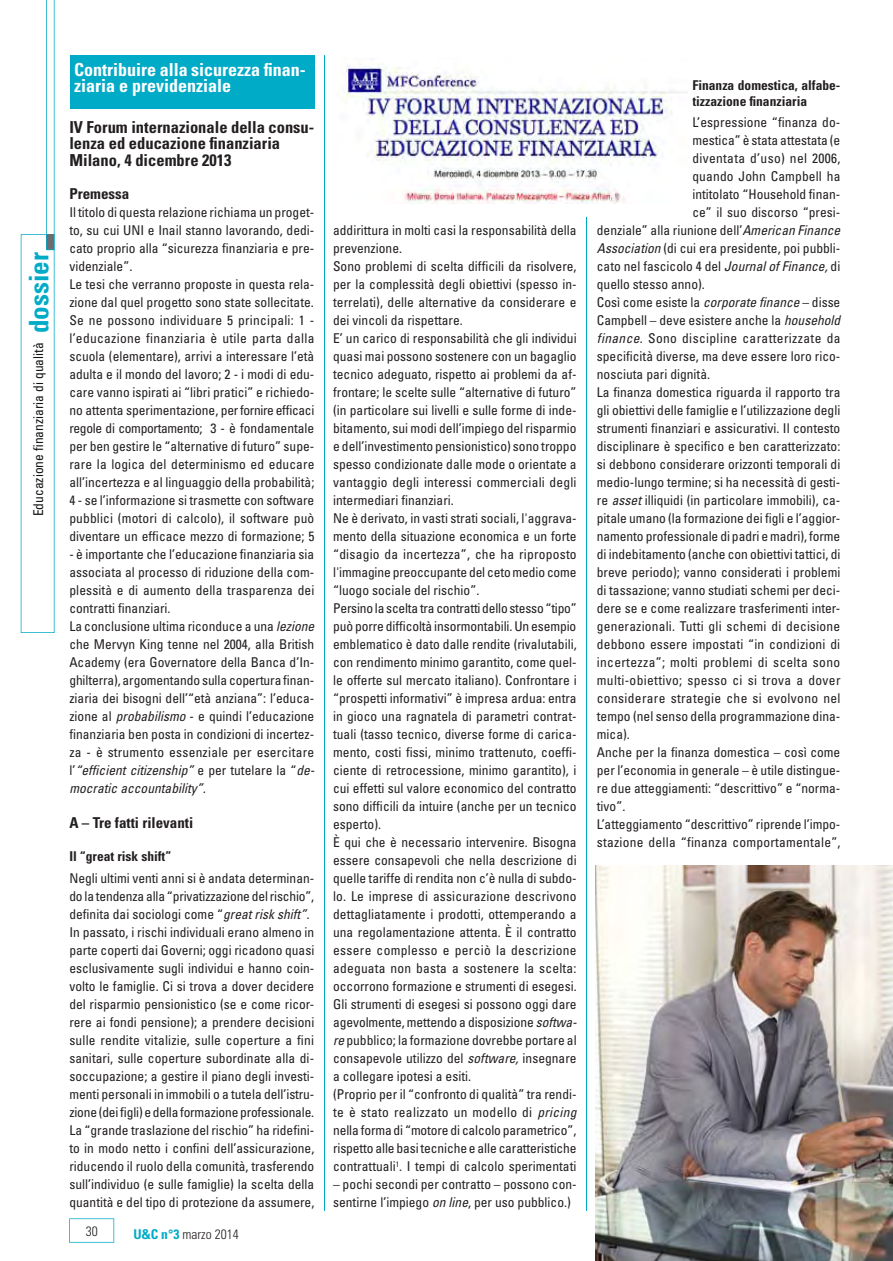
<style>
.page{position:relative;width:893px;height:1261px;background:#fff}
.page>*{position:absolute;margin:0;border:0;box-sizing:border-box;transform-origin:0 0}
.t1{font:700 condensed 27px "Univers";color:#00abc7}
.t2{font:700 condensed 18px/16.5px "Univers";color:#fff}
.t3{font:700 condensed 16.5px/16.5px "Univers";color:#231f20}
.t4{font:700 condensed 15px "Univers";color:#231f20}
.t5{font:condensed 13.5px/18px "Univers";color:#231f20}
.t6{font:condensed 13.5px "Univers";letter-spacing:.025em;color:#231f20}
.t7{font:700 condensed 13.5px/16.5px "Univers";color:#231f20}
.t8{font:condensed 13.5px "Univers";letter-spacing:.02em;color:#231f20}
.t9{font:condensed 13.5px "Univers";color:#141413}
.t10{font:300 condensed 13.5px "Univers";color:#231f20}
.s1{font-style:italic}
.s2{font-weight:700;color:#00abc7}
</style>
<div class="page">
<svg style="left:21px;top:0;width:34px;height:633px"></svg>
<svg style="left:69px;top:1218px;width:45px;height:25px"></svg>
<div style="left:70px;top:55px;width:244px;height:54px;background:#00abc7"></div>
<img style="left:595px;top:865px;width:298px;height:396px">
<img style="left:342px;top:63px;width:346px;height:141px">
<hr style="left:586px;top:217px;width:1px;height:993px;background:#00abc7">
<hr style="left:324px;top:55px;width:1px;height:1155px;background:#00abc7">
<h1 class="t1" style="left:22px;top:333px;width:82px;rotate:-90deg">dossier</h1>
<p class="t9" style="left:30px;top:516px;width:175px;rotate:-90deg">Educazione finanziaria di qualità</p>
<h2 class="t2" style="left:74px;top:61px;width:233px">Contribuire alla sicurezza finan&shy;ziaria e previdenziale</h2>
<p class="t3" style="left:69px;top:119px;width:246px">IV Forum internazionale della consu&shy;lenza ed educazione finanziaria<br>Milano, 4 dicembre 2013</p>
<p class="t4" style="left:69px;top:184px;width:61px">Premessa</p>
<p class="t5" style="left:69px;top:203px;width:247px">Il titolo di questa relazione richiama un proget&shy;to, su cui UNI e Inail stanno lavorando, dedi&shy;cato proprio alla “sicurezza finanziaria e pre&shy;videnziale”.<br>Le tesi che verranno proposte in questa rela&shy;zione dal quel progetto sono state sollecitate.<br>Se ne possono individuare 5 principali: 1 - l’educazione finanziaria è utile parta dalla scuola (elementare), arrivi a interessare l’età adulta e il mondo del lavoro; 2 - i modi di edu&shy;care vanno ispirati ai “libri pratici” e richiedo&shy;no attenta sperimentazione, per fornire efficaci regole di comportamento; 3 - è fondamentale per ben gestire le “alternative di futuro” supe&shy;rare la logica del determinismo ed educare all’incertezza e al linguaggio della probabilità; 4 - se l’informazione si trasmette con software pubblici (motori di calcolo), il software può diventare un efficace mezzo di formazione; 5</p>
<p class="t5" style="left:69px;top:545px;width:247px">- è importante che l’educazione finanziaria sia associata al processo di riduzione della com&shy;plessità e di aumento della trasparenza dei contratti finanziari.<br>La conclusione ultima riconduce a una <span class="s1">lezione </span>che Mervyn King tenne nel 2004, alla British Academy (era Governatore della Banca d’In&shy;ghilterra), argomentando sulla copertura finan&shy;ziaria dei bisogni dell’“età anziana”: l’educa&shy;zione al <span class="s1">probabilismo</span> - e quindi l’educazione finanziaria ben posta in condizioni di incertez&shy;za - è strumento essenziale per esercitare l’<span class="s1">“efficient citizenship”</span> e per tutelare la “<span class="s1">de&shy;mocratic accountability”.</span></p>
<p class="t4" style="left:69px;top:813px;width:125px">A – Tre fatti rilevanti</p>
<p class="t7" style="left:69px;top:848px;width:103px">Il “great risk shift”</p>
<p class="t5" style="left:69px;top:869px;width:246px">Negli ultimi venti anni si è andata determinan&shy;do la tendenza alla “privatizzazione del rischio”, definita dai sociologi come “<span class="s1">great risk shift”.<br></span>In passato, i rischi individuali erano almeno in parte coperti dai Governi; oggi ricadono quasi esclusivamente sugli individui e hanno coin&shy;volto le famiglie. Ci si trova a dover decidere del risparmio pensionistico (se e come ricor&shy;rere ai fondi pensione); a prendere decisioni sulle rendite vitalizie, sulle coperture a fini sanitari, sulle coperture subordinate alla di&shy;soccupazione; a gestire il piano degli investi&shy;menti personali in immobili o a tutela dell’istru&shy;zione (dei figli) e della formazione professionale.<br>La “grande traslazione del rischio” ha ridefini&shy;to in modo netto i confini dell’assicurazione, riducendo il ruolo della comunità, trasferendo sull’individuo (e sulle famiglie) la scelta della quantità e del tipo di protezione da assumere,</p>
<p class="t10" style="left:86px;top:1223px;width:13px">30</p>
<p class="t10" style="left:134px;top:1226px;width:107px"><span class="s2">U&amp;C n°3</span> marzo 2014</p>
<p class="t5" style="left:333px;top:221px;width:245px">addirittura in molti casi la responsabilità della prevenzione.<br>Sono problemi di scelta difficili da risolvere, per la complessità degli obiettivi (spesso in&shy;terrelati), delle alternative da considerare e dei vincoli da rispettare.<br>E’ un carico di responsabilità che gli individui quasi mai possono sostenere con un bagaglio tecnico adeguato, rispetto ai problemi da af&shy;frontare; le scelte sulle “alternative di futuro” (in particolare sui livelli e sulle forme di inde&shy;bitamento, sui modi dell’impiego del risparmio e dell’investimento pensionistico) sono troppo spesso condizionate dalle mode o orientate a vantaggio degli interessi commerciali degli intermediari finanziari.<br>Ne è derivato, in vasti strati sociali, l'aggrava&shy;mento della situazione economica e un forte “disagio da incertezza”, che ha riproposto l'immagine preoccupante del ceto medio come “luogo sociale del rischio”.<br>Persino la scelta tra contratti dello stesso “tipo” può porre difficoltà insormontabili. Un esempio emblematico è dato dalle rendite (rivalutabili, con rendimento minimo garantito, come quel&shy;le offerte sul mercato italiano). Confrontare i “prospetti informativi” è impresa ardua: entra in gioco una ragnatela di parametri contrat&shy;tuali (tasso tecnico, diverse forme di carica&shy;mento, costi fissi, minimo trattenuto, coeffi&shy;ciente di retrocessione, minimo garantito), i cui effetti sul valore economico del contratto sono difficili da intuire (anche per un tecnico esperto).<br>È qui che è necessario intervenire. Bisogna essere consapevoli che nella descrizione di quelle tariffe di rendita non c’è nulla di subdo&shy;lo. Le imprese di assicurazione descrivono dettagliatamente i prodotti, ottemperando a una regolamentazione attenta. È il contratto essere complesso e perciò la descrizione adeguata non basta a sostenere la scelta: occorrono formazione e strumenti di esegesi.<br>Gli strumenti di esegesi si possono oggi dare agevolmente, mettendo a disposizione <span class="s1">softwa&shy;re</span> pubblico; la formazione dovrebbe portare al consapevole utilizzo del <span class="s1">software,</span> insegnare a collegare ipotesi a esiti.<br>(Proprio per il “confronto di qualità” tra rendi&shy;te è stato realizzato un modello di <span class="s1">pricing </span>nella forma di “motore di calcolo parametrico”, rispetto alle basi tecniche e alle caratteristiche contrattuali<sup>1</sup>. I tempi di calcolo sperimentati</p>
<p class="t5" style="left:333px;top:1175px;width:245px">– pochi secondi per contratto – possono con&shy;sentirne l’impiego <span class="s1">on line</span>, per uso pubblico.)</p>
<p class="t7" style="left:692px;top:77px;width:149px">Finanza domestica, alfabe&shy;tizzazione finanziaria</p>
<p class="t5" style="left:692px;top:113px;width:149px">L’espressione “finanza do-</p>
<p class="t5" style="left:692px;top:131px;width:149px">mestica” è stata attestata (e</p>
<p class="t6" style="left:692px;top:150px;width:149px">diventata d’uso) nel 2006,</p>
<p class="t5" style="left:692px;top:167px;width:150px">quando John Campbell ha</p>
<p class="t5" style="left:692px;top:185px;width:149px">intitolato “Household finan-</p>
<p class="t5" style="left:692px;top:203px;width:149px">ce” il suo discorso “presi-</p>
<p class="t5" style="left:597px;top:221px;width:245px">denziale” alla riunione dell’<span class="s1">American Finance</span></p>
<p class="t5" style="left:597px;top:239px;width:245px"><span class="s1">Association</span> (di cui era presidente, poi pubbli-</p>
<p class="t5" style="left:597px;top:257px;width:245px">cato nel fascicolo 4 del <span class="s1">Journal of Finance,</span> di</p>
<p class="t5" style="left:597px;top:275px;width:109px">quello stesso anno).</p>
<p class="t5" style="left:597px;top:293px;width:245px">Così come esiste la <span class="s1">corporate finance</span> – disse</p>
<p class="t5" style="left:597px;top:311px;width:245px">Campbell – deve esistere anche la <span class="s1">household</span></p>
<p class="t6" style="left:597px;top:330px;width:245px"><span class="s1">finance</span>. Sono discipline caratterizzate da</p>
<p class="t5" style="left:597px;top:347px;width:245px">specificità diverse, ma deve essere loro rico-</p>
<p class="t5" style="left:597px;top:365px;width:115px">nosciuta pari dignità.</p>
<p class="t5" style="left:597px;top:383px;width:245px">La finanza domestica riguarda il rapporto tra</p>
<p class="t5" style="left:597px;top:401px;width:245px">gli obiettivi delle famiglie e l’utilizzazione degli</p>
<p class="t5" style="left:597px;top:419px;width:245px">strumenti finanziari e assicurativi. Il contesto</p>
<p class="t5" style="left:597px;top:437px;width:245px">disciplinare è specifico e ben caratterizzato:</p>
<p class="t5" style="left:597px;top:455px;width:245px">si debbono considerare orizzonti temporali di</p>
<p class="t5" style="left:597px;top:473px;width:245px">medio-lungo termine; si ha necessità di gesti-</p>
<p class="t5" style="left:597px;top:491px;width:245px">re <span class="s1">asset</span> illiquidi (in particolare immobili), ca-</p>
<p class="t5" style="left:597px;top:509px;width:245px">pitale umano (la formazione dei figli e l’aggior-</p>
<p class="t5" style="left:597px;top:527px;width:245px">namento professionale di padri e madri), forme</p>
<p class="t5" style="left:597px;top:545px;width:245px">di indebitamento (anche con obiettivi tattici, di</p>
<p class="t5" style="left:597px;top:563px;width:245px">breve periodo); vanno considerati i problemi</p>
<p class="t5" style="left:597px;top:581px;width:245px">di tassazione; vanno studiati schemi per deci-</p>
<p class="t5" style="left:597px;top:599px;width:245px">dere se e come realizzare trasferimenti inter-</p>
<p class="t5" style="left:597px;top:617px;width:245px">generazionali. Tutti gli schemi di decisione</p>
<p class="t5" style="left:597px;top:635px;width:245px">debbono essere impostati “in condizioni di</p>
<p class="t6" style="left:597px;top:654px;width:245px">incertezza”; molti problemi di scelta sono</p>
<p class="t6" style="left:597px;top:672px;width:245px">multi-obiettivo; spesso ci si trova a dover</p>
<p class="t6" style="left:597px;top:690px;width:245px">considerare strategie che si evolvono nel</p>
<p class="t5" style="left:597px;top:707px;width:245px">tempo (nel senso della programmazione dina-</p>
<p class="t5" style="left:597px;top:725px;width:34px">mica).</p>
<p class="t5" style="left:597px;top:743px;width:245px">Anche per la finanza domestica – così come</p>
<p class="t5" style="left:597px;top:761px;width:245px">per l’economia in generale – è utile distingue-</p>
<p class="t5" style="left:597px;top:779px;width:245px">re due atteggiamenti: “descrittivo” e “norma-</p>
<p class="t5" style="left:597px;top:797px;width:30px">tivo”.</p>
<p class="t5" style="left:597px;top:815px;width:245px">L’atteggiamento “descrittivo” riprende l’impo-</p>
<p class="t8" style="left:597px;top:834px;width:245px">stazione della “finanza comportamentale”,</p>
</div>
